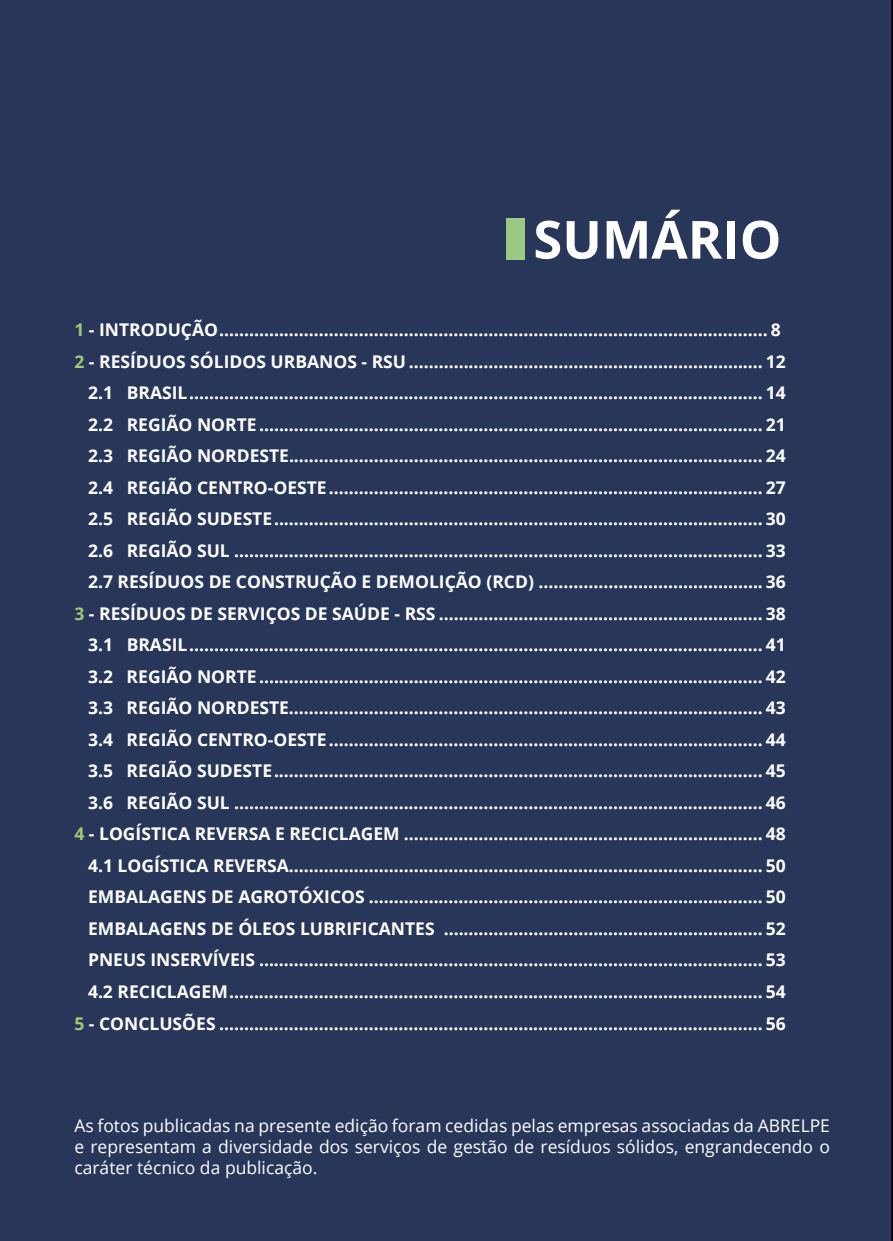
<style>
.page{position:relative;width:893px;height:1241px;background:#fff}
.page>*{position:absolute;margin:0;border:0;box-sizing:border-box;transform-origin:0 0}
.t1{font:700 52.5px "Open Sans";color:#fff}
.t2{font:700 17.5px/31.5px "Open Sans";color:#fff;text-align:right}
.t3{font:17.5px/21px "Open Sans";color:#fff;text-align:justify}
.s1{color:#a2ca6f}
</style>
<div class="page">
<div style="left:0;top:0;width:893px;height:1240px;background:#273659"></div>
<div style="left:506px;top:218px;width:19px;height:42px;background:#99c984"></div>
<h1 class="t1" style="left:533px;top:202px;width:250px">SUMÁRIO</h1>
<p class="t2" style="left:74px;top:313px;width:713px"><span class="s1">1</span> - INTRODUÇÃO.............................................................................................................. 8<br><span class="s1">2</span> - RESÍDUOS SÓLIDOS URBANOS - RSU....................................................................... 12<br>2.1 BRASIL................................................................................................................... 14<br>2.2 REGIÃO NORTE..................................................................................................... 21<br>2.3 REGIÃO NORDESTE............................................................................................... 24<br>2.4 REGIÃO CENTRO-OESTE....................................................................................... 27<br>2.5 REGIÃO SUDESTE.................................................................................................. 30<br>2.6 REGIÃO SUL .......................................................................................................... 33<br>2.7 RESÍDUOS DE CONSTRUÇÃO E DEMOLIÇÃO (RCD) ............................................. 36<br><span class="s1">3</span> - RESÍDUOS DE SERVIÇOS DE SAÚDE - RSS ................................................................. 38<br>3.1 BRASIL................................................................................................................... 41<br>3.2 REGIÃO NORTE..................................................................................................... 42<br>3.3 REGIÃO NORDESTE............................................................................................... 43<br>3.4 REGIÃO CENTRO-OESTE....................................................................................... 44<br>3.5 REGIÃO SUDESTE.................................................................................................. 45<br>3.6 REGIÃO SUL .......................................................................................................... 46<br><span class="s1">4</span> - LOGÍSTICA REVERSA E RECICLAGEM ........................................................................ 48<br>4.1 LOGÍSTICA REVERSA............................................................................................... 50<br>EMBALAGENS DE AGROTÓXICOS ............................................................................... 50<br>EMBALAGENS DE ÓLEOS LUBRIFICANTES ................................................................ 52<br>PNEUS INSERVÍVEIS ..................................................................................................... 53<br>4.2 RECICLAGEM........................................................................................................... 54<br><span class="s1">5</span> - CONCLUSÕES ............................................................................................................. 56</p>
<p class="t3" style="left:74px;top:1114px;width:757px">As fotos publicadas na presente edição foram cedidas pelas empresas associadas da ABRELPE e representam a diversidade dos serviços de gestão de resíduos sólidos, engrandecendo o caráter técnico da publicação.</p>
</div>
